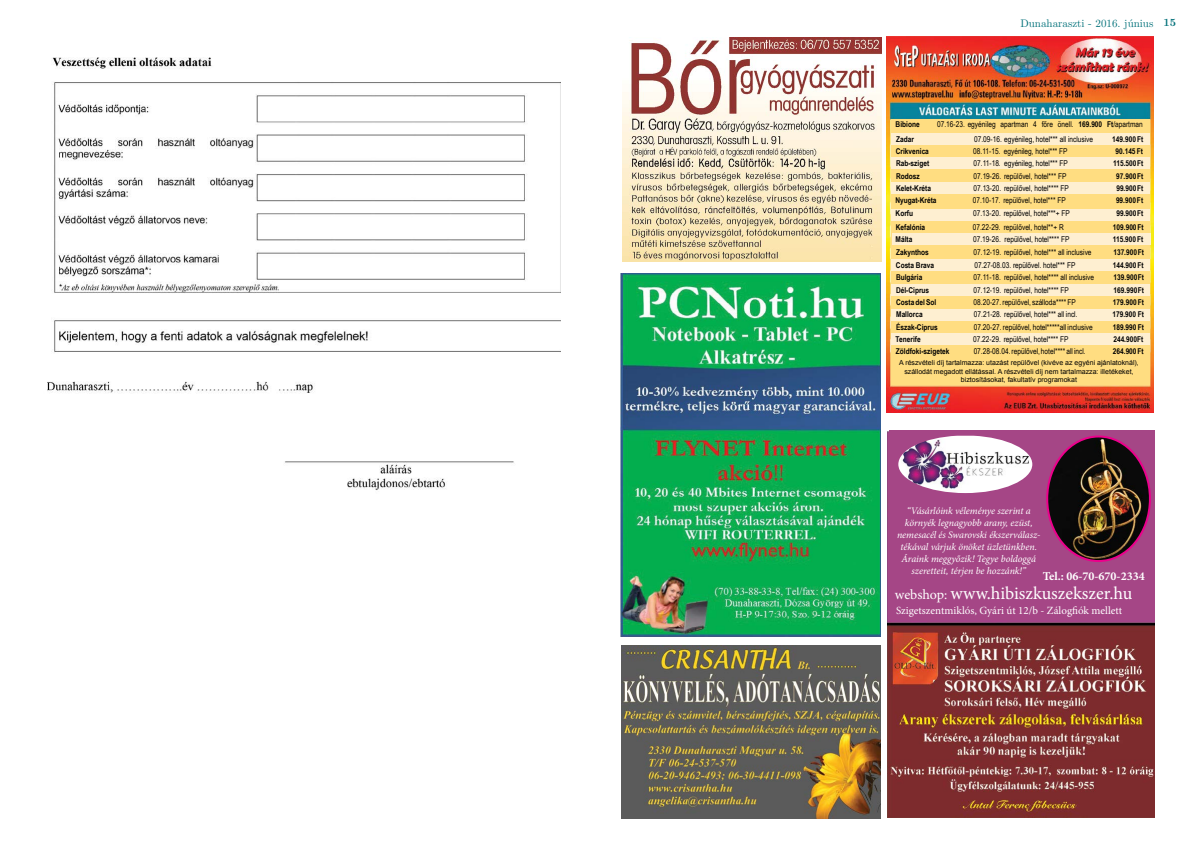
<style>
.page{position:relative;width:1191px;height:842px;background:#fff}
.page>*{position:absolute;margin:0;border:0;box-sizing:border-box;transform-origin:0 0}
.t1{font:18px "Minion Pro";color:#fff}
.t2{font:700 12px "Minion Pro";color:#fff}
.t3{font:11px "Minion Pro";color:#fff}
.t4{font:11px "LM Roman 10";color:#007079}
.t5{font:italic 10px/12px "Minion Pro";letter-spacing:-.005em;color:#fff;text-align:center}
.t6{font:8px "Arial Narrow";color:#000}
.t7{font:700 8px "Arial Narrow";color:#000}
.t8{font:7px/8.4px "Arial";color:#000;text-align:center}
.s1{font-weight:700}
.s2{font-size:14px}
</style>
<div class="page">
<img style="left:887px;top:431px;width:267px;height:386px">
<div style="left:888px;top:430px;width:266px;height:190px;background:#a54686"></div>
<img style="left:1047px;top:438px;width:103px;height:123px">
<div style="left:1046px;top:435px;width:105px;height:127px;border:2px solid #ec008c;border-radius:50%"></div>
<img style="left:898px;top:436px;width:134px;height:57px">
<img style="left:622px;top:37px;width:259px;height:225px">
<img style="left:887px;top:36px;width:267px;height:376px">
<div style="left:891px;top:119px;width:258px;height:266px;background:#ffdd81"></div>
<div style="left:891px;top:133px;width:258px;height:11px;background:#feefd1"></div>
<div style="left:891px;top:158px;width:258px;height:11px;background:#feefd1"></div>
<div style="left:891px;top:182px;width:258px;height:12px;background:#feefd1"></div>
<div style="left:891px;top:209px;width:258px;height:12px;background:#feefd1"></div>
<div style="left:892px;top:233px;width:258px;height:11px;background:#feefd1"></div>
<div style="left:891px;top:259px;width:258px;height:11px;background:#feefd1"></div>
<div style="left:891px;top:284px;width:258px;height:12px;background:#feefd1"></div>
<div style="left:891px;top:309px;width:258px;height:12px;background:#feefd1"></div>
<div style="left:891px;top:333px;width:258px;height:12px;background:#feefd1"></div>
<img style="left:621px;top:645px;width:259px;height:173px">
<img style="left:621px;top:274px;width:259px;height:363px">
<img style="left:47px;top:57px;width:513px;height:434px">
<h3 class="t4" style="left:1020px;top:14px;width:157px">Dunaharaszti - 2016. június <span class="s1">15</span></h3>
<p class="t7" style="left:895px;top:118px;width:26px">Bibione</p>
<p class="t6" style="left:937px;top:119px;width:207px">07.16-23. egyénileg apartman 4 főre önell. <span class="s1">169.900 Ft</span>/apartman</p>
<p class="t7" style="left:896px;top:133px;width:19px">Zadar</p>
<p class="t6" style="left:974px;top:133px;width:121px">07.09-16. egyénileg, hotel*** all inclusive</p>
<p class="t7" style="left:1112px;top:133px;width:33px">149.900 Ft</p>
<p class="t7" style="left:895px;top:145px;width:35px">Crikvenica</p>
<p class="t6" style="left:973px;top:145px;width:96px">08.11-15. egyénileg, hotel*** FP</p>
<p class="t7" style="left:1115px;top:145px;width:29px">90.145 Ft</p>
<p class="t7" style="left:896px;top:157px;width:35px">Rab-sziget</p>
<p class="t6" style="left:973px;top:158px;width:96px">07.11-18. egyénileg, hotel*** FP</p>
<p class="t7" style="left:1113px;top:157px;width:32px">115.500 Ft</p>
<p class="t7" style="left:896px;top:170px;width:25px">Rodosz</p>
<p class="t6" style="left:973px;top:170px;width:94px">07.19-26. repülővel, hotel*** FP</p>
<p class="t7" style="left:1116px;top:170px;width:29px">97.900 Ft</p>
<p class="t7" style="left:896px;top:182px;width:36px">Kelet-Kréta</p>
<p class="t6" style="left:973px;top:182px;width:97px">07.13-20. repülővel, hotel**** FP</p>
<p class="t7" style="left:1116px;top:182px;width:28px">99.900 Ft</p>
<p class="t7" style="left:895px;top:194px;width:43px">Nyugat-Kréta</p>
<p class="t6" style="left:972px;top:194px;width:94px">07.10-17. repülővel, hotel*** FP</p>
<p class="t7" style="left:1116px;top:194px;width:29px">99.900 Ft</p>
<p class="t7" style="left:895px;top:207px;width:19px">Korfu</p>
<p class="t6" style="left:973px;top:207px;width:98px">07.13-20. repülővel, hotel***+ FP</p>
<p class="t7" style="left:1116px;top:207px;width:29px">99.900 Ft</p>
<p class="t7" style="left:895px;top:221px;width:31px">Kefalónia</p>
<p class="t6" style="left:972px;top:221px;width:93px">07.22-29. repülővel, hotel**+ R</p>
<p class="t7" style="left:1112px;top:221px;width:32px">109.900 Ft</p>
<p class="t7" style="left:895px;top:233px;width:18px">Málta</p>
<p class="t6" style="left:973px;top:233px;width:98px">07.19-26. repülővel, hotel**** FP</p>
<p class="t7" style="left:1112px;top:233px;width:32px">115.900 Ft</p>
<p class="t7" style="left:896px;top:246px;width:34px">Zakynthos</p>
<p class="t6" style="left:973px;top:246px;width:120px">07.12-19. repülővel, hotel*** all inclusive</p>
<p class="t7" style="left:1113px;top:246px;width:32px">137.900 Ft</p>
<p class="t7" style="left:896px;top:259px;width:40px">Costa Brava</p>
<p class="t6" style="left:974px;top:259px;width:103px">07.27-08.03. repülővel. hotel*** FP</p>
<p class="t7" style="left:1112px;top:259px;width:32px">144.900 Ft</p>
<p class="t7" style="left:896px;top:271px;width:28px">Bulgária</p>
<p class="t6" style="left:973px;top:272px;width:122px">07.11-18. repülővel, hotel**** all inclusive</p>
<p class="t7" style="left:1113px;top:271px;width:32px">139.900 Ft</p>
<p class="t7" style="left:896px;top:284px;width:35px">Dél-Ciprus</p>
<p class="t6" style="left:973px;top:284px;width:97px">07.12-19. repülővel, hotel**** FP</p>
<p class="t7" style="left:1113px;top:284px;width:32px">169.990 Ft</p>
<p class="t7" style="left:896px;top:296px;width:42px">Costa del Sol</p>
<p class="t6" style="left:973px;top:297px;width:104px">08.20-27. repülővel, szálloda**** FP</p>
<p class="t7" style="left:1113px;top:296px;width:33px">179.900 Ft</p>
<p class="t7" style="left:896px;top:308px;width:28px">Mallorca</p>
<p class="t6" style="left:974px;top:308px;width:105px">07.21-28. repülővel, hotel*** all incl.</p>
<p class="t7" style="left:1112px;top:308px;width:33px">179.900 Ft</p>
<p class="t7" style="left:896px;top:321px;width:43px">Észak-Ciprus</p>
<p class="t6" style="left:973px;top:321px;width:120px">07.20-27. repülővel, hotel*****all inclusive</p>
<p class="t7" style="left:1112px;top:321px;width:33px">189.990 Ft</p>
<p class="t7" style="left:895px;top:333px;width:27px">Tenerife</p>
<p class="t6" style="left:973px;top:333px;width:97px">07.22-29. repülővel, hotel**** FP</p>
<p class="t7" style="left:1113px;top:333px;width:32px">244.900 Ft</p>
<p class="t7" style="left:896px;top:345px;width:55px">Zöldfoki-szigetek</p>
<p class="t6" style="left:973px;top:345px;width:113px">07.28-08.04.repülővel, hotel**** all incl.</p>
<p class="t7" style="left:1112px;top:345px;width:32px">264.900 Ft</p>
<p class="t8" style="left:899px;top:359px;width:241px">A részvételi díj tartalmazza: utazást repülővel (kivéve az egyéni ajánlatoknál), szállodát megadott ellátással. A részvételi díj nem tartalmazza: illetékeket, biztosításokat, fakultatív programokat</p>
<p class="t5" style="left:897px;top:505px;width:145px">“Vásárlóink véleménye szerint a környék legnagyobb arany, ezüst, nemesacél és Swarovski ékszerválasz&shy;tékával várjuk önöket üzletünkben.<br>Áraink meggyőzik! Tegye boldoggá szeretteit, térjen be hozzánk!”</p>
<h1 class="t1" style="left:895px;top:581px;width:239px"><span class="s2">webshop:</span> www.hibiszkuszekszer.hu</h1>
<h3 class="t3" style="left:896px;top:603px;width:228px">Szigetszentmiklós, Gyári út 12/b - Zálogfiók mellett</h3>
<h2 class="t2" style="left:1042px;top:568px;width:103px">Tel.: 06-70-670-2334</h2>
</div>
